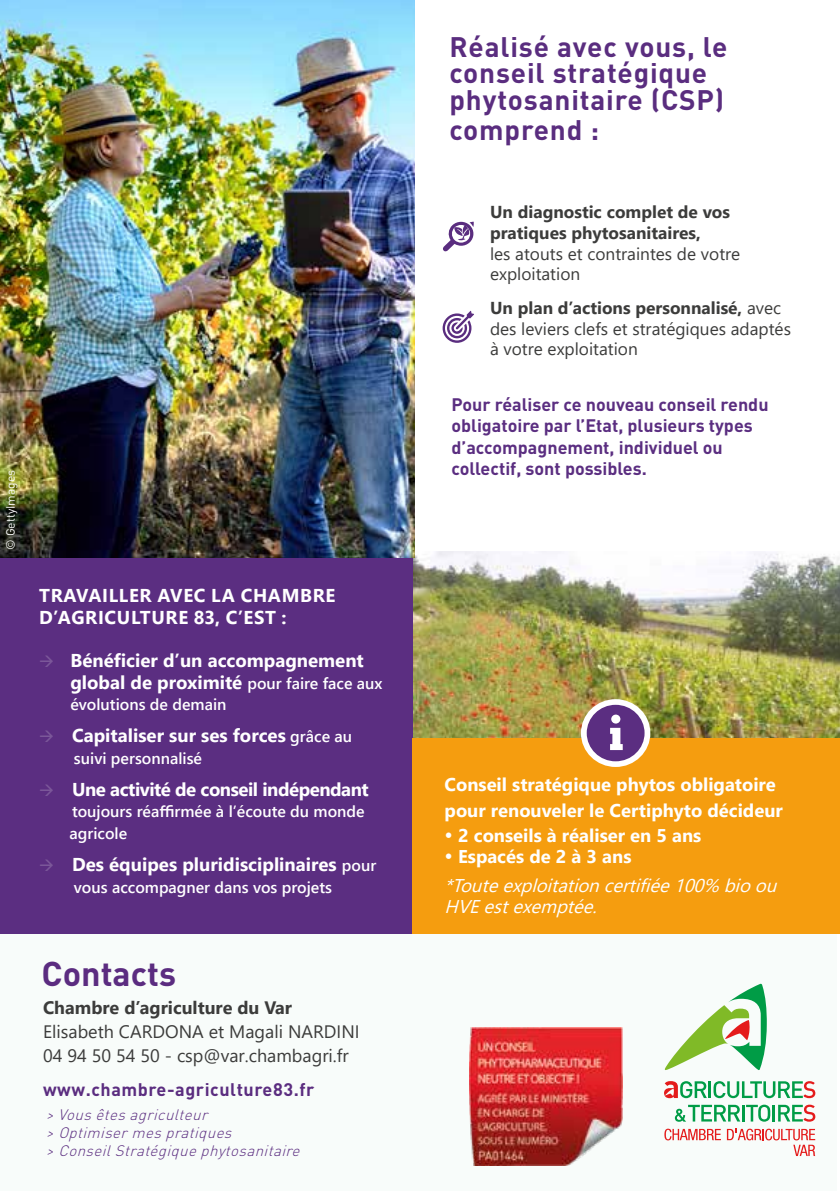
<style>
.page{position:relative;width:840px;height:1191px;background:#fff}
.page>*{position:absolute;margin:0;border:0;box-sizing:border-box;transform-origin:0 0}
.t1{font:700 34px "DIN Pro";color:#5b2c80}
.t2{font:700 27.8px/26.6px "DIN Pro";letter-spacing:.03em;color:#5a2d7f}
.t3{font:700 18.6px/21.2px "Segoe UI";color:#fff}
.t4{font:700 18.6px/22.4px "Segoe UI";letter-spacing:.035em;color:#fff}
.t5{font:700 18.6px "Segoe UI";letter-spacing:-.025em;color:#fff}
.t6{font:700 18.4px/25.2px "Segoe UI";color:#fff}
.t7{font:italic 18.4px/28.4px "Segoe UI";color:#fff}
.t8{font:18px/24px "Segoe UI";color:#3c3c3b}
.t9{font:700 18px "DIN Pro";letter-spacing:.03em;color:#5b2d80}
.t10{font:700 18px "Segoe UI";color:#3c3c3b}
.t11{font:700 17.8px/21.4px "DIN Pro";color:#5b2e81}
.t12{font:17.2px/20.8px "Segoe UI";color:#3c3c3b}
.t13{font:700 17.2px/20.8px "Segoe UI";color:#3c3c3b}
.t14{font:600 16px/21.2px "Segoe UI";color:#fff}
.t15{font:italic 300 15px/18px "DIN Pro";color:#5b2d80}
.t16{font:12px "DIN Pro";color:#fff}
.s1{color:#7b5799}
.s2{font-weight:600;font-size:16px}
.s3{font-weight:700}
.s4{font-weight:700;font-style:normal}
</style>
<div class="page">
<img style="left:412px;top:551px;width:427px;height:187px">
<div style="left:0;top:933px;width:835px;height:258px;background:#f8fcfa"></div>
<div style="left:0;top:551px;width:412px;height:382px;background:#5b2e81"></div>
<div style="left:412px;top:738px;width:427px;height:195px;background:#f59d0f"></div>
<svg style="left:580px;top:699px;width:70px;height:68px"></svg>
<svg style="left:442px;top:311px;width:32px;height:32px"></svg>
<svg style="left:586px;top:705px;width:58px;height:56px;background:#89679c"></svg>
<svg style="left:443px;top:222px;width:31px;height:29px"></svg>
<img style="left:0;top:0;width:414px;height:557px">
<svg style="left:664px;top:1128px;width:56px;height:12px"></svg>
<svg style="left:726px;top:1128px;width:88px;height:28px"></svg>
<svg style="left:674px;top:1104px;width:65px;height:17px"></svg>
<hr style="left:741px;top:1104px;width:3px;height:17px;background:#009c46">
<svg style="left:746px;top:1104px;width:68px;height:17px"></svg>
<svg style="left:664px;top:1081px;width:150px;height:17px"></svg>
<svg style="left:664px;top:983px;width:102px;height:87px"></svg>
<img style="left:469px;top:1027px;width:152px;height:138px">
<p class="t16" style="left:2px;top:550px;width:82px;rotate:-90deg">© GettyImages</p>
<p class="t4" style="left:39px;top:583px;width:297px">TRAVAILLER AVEC LA CHAMBRE<br>D’AGRICULTURE 83, C’EST :</p>
<p class="t3" style="left:70px;top:648px;width:313px;text-indent:-32px"><span class="s1">→</span> Bénéficier d’un accompagnement global de proximité <span class="s2">pour faire face aux</span></p>
<p class="t14" style="left:70px;top:692px;width:157px">évolutions de demain</p>
<p class="t3" style="left:39px;top:723px;width:314px"><span class="s1">→</span> Capitaliser sur ses forces <span class="s2">grâce au</span></p>
<p class="t14" style="left:74px;top:746px;width:129px">suivi personnalisé</p>
<p class="t5" style="left:39px;top:772px;width:331px"><span class="s1">→</span> Une activité de conseil indépendant</p>
<p class="t14" style="left:70px;top:800px;width:296px">toujours réaffirmée à l’écoute du monde agricole</p>
<p class="t3" style="left:39px;top:852px;width:339px"><span class="s1">→</span> Des équipes pluridisciplinaires <span class="s2">pour</span></p>
<p class="t14" style="left:74px;top:875px;width:259px">vous accompagner dans vos projets</p>
<h1 class="t1" style="left:42px;top:950px;width:136px">Contacts</h1>
<p class="t10" style="left:43px;top:990px;width:250px">Chambre d’agriculture du Var</p>
<p class="t8" style="left:43px;top:1018px;width:318px">Elisabeth CARDONA et Magali NARDINI<br>04 94 50 54 50 - csp@var.chambagri.fr</p>
<p class="t9" style="left:43px;top:1077px;width:272px">www.chambre-agriculture83.fr</p>
<p class="t15" style="left:46px;top:1104px;width:260px">&gt;Vousêtesagriculteur &gt;Optimisermespratiques &gt;ConseilStratégiquephytosanitaire</p>
<h2 class="t2" style="left:449px;top:32px;width:279px">Réalisé avec vous, le conseil stratégique phytosanitaire (CSP)</h2>
<h2 class="t2" style="left:449px;top:116px;width:151px">comprend :</h2>
<p class="t13" style="left:489px;top:200px;width:241px">Un diagnostic complet de vos pratiques phytosanitaires,</p>
<p class="t12" style="left:489px;top:241px;width:251px">les atouts et contraintes de votre exploitation</p>
<p class="t12" style="left:489px;top:296px;width:302px"><span class="s3">Un plan d’actions personnalisé,</span> avec des leviers clefs et stratégiques adaptés à votre exploitation</p>
<p class="t11" style="left:451px;top:393px;width:318px">Pour réaliser ce nouveau conseil rendu obligatoire par l’Etat, plusieurs types d’accompagnement, individuel ou collectif, sont possibles.</p>
<p class="t6" style="left:444px;top:770px;width:339px">Conseil stratégique phytos obligatoire pour renouveler le Certiphyto décideur</p>
<p class="t6" style="left:444px;top:821px;width:258px">• 2 conseils à réaliser en 5 ans</p>
<p class="t7" style="left:444px;top:840px;width:341px">• <span class="s4">Espacés de 2 à 3 ans </span>*Touteexploitationcertifiée100%bioou</p>
<p class="t7" style="left:444px;top:890px;width:162px">HVEestexemptée.</p>
</div>
